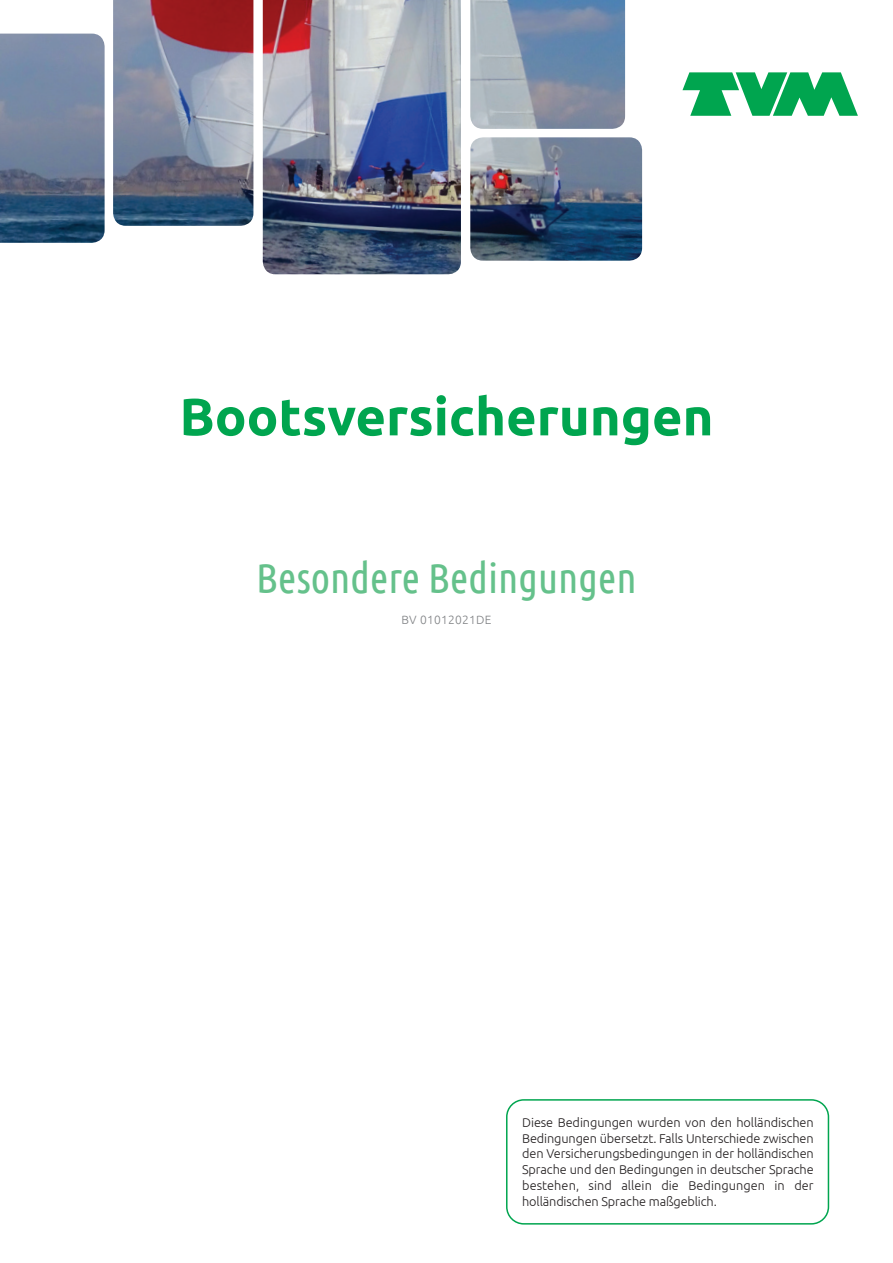
<style>
.page{position:relative;width:893px;height:1263px;background:#fff}
.page>*{position:absolute;margin:0;border:0;box-sizing:border-box;transform-origin:0 0}
.Kop_groen{font:700 52.5px "Ubuntu";color:#00a54f}
.Kop_groen-2{font:42px "Ubuntu Condensed";color:#65c18b}
.Body{font:300 12.75px/15.8px "Ubuntu";letter-spacing:-.01em;color:#231f20;text-align:justify}
.Kop_groen-3{font:300 12px "Ubuntu";letter-spacing:.02em;color:#808285}
</style>
<div class="page">
<img style="left:0;top:0;width:642px;height:274px">
<div style="left:506px;top:1099px;width:323px;height:125px;border:2px solid #00a54f;border-radius:17px"></div>
<svg style="left:682px;top:72px;width:176px;height:44px"></svg>
<p class="Kop_groen" style="left:179px;top:385px;width:535px">Bootsversicherungen</p>
<p class="Kop_groen-2" style="left:256px;top:552px;width:382px">Besondere Bedingungen</p>
<p class="Kop_groen-3" style="left:402px;top:613px;width:91px">BV 01012021DE</p>
<p class="Body" style="left:522px;top:1114px;width:293px">Diese Bedingungen wurden von den holländischen Bedingungen übersetzt. Falls Unterschiede zwischen den Versicherungsbedingungen in der holländischen Sprache und den Bedingungen in deutscher Sprache bestehen, sind allein die Bedingungen in der holländischen Sprache maßgeblich.</p>
</div>
